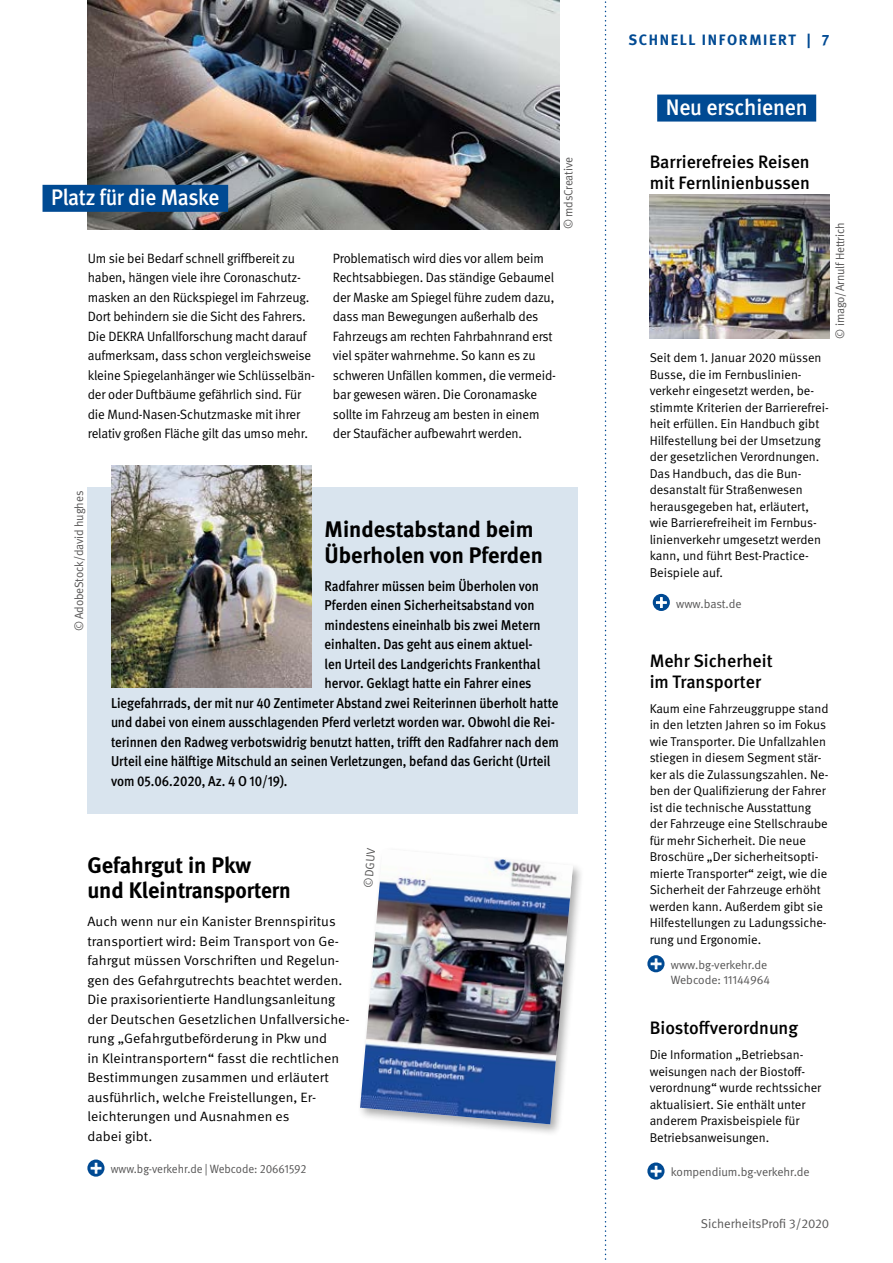
<style>
.page{position:relative;width:893px;height:1263px;background:#fff}
.page>*{position:absolute;margin:0;border:0;box-sizing:border-box;transform-origin:0 0}
.t1{font:700 22.5px/25.5px "DGUV Meta";color:#000}
.t2{font:500 22.5px "DGUV Meta";letter-spacing:-.01em;color:#fff;scale:.95 1}
.t3{font:500 22.5px "DGUV Meta";letter-spacing:-.01em;color:#fff}
.t4{font:500 18px/21px "DGUV Meta";color:#000}
.t5{font:700 15px "DGUV Meta";letter-spacing:.11em;color:#004a93}
.t6{font:500 14.25px "DGUV Meta";letter-spacing:-.005em;color:#000;scale:.92 1}
.t7{font:13.5px/19.5px "DGUV Meta";letter-spacing:-.01em;color:#000}
.t8{font:13.5px/19.5px "DGUV Meta";letter-spacing:-.01em;color:#000;scale:1.05 1}
.t9{font:12.75px/16.5px "DGUV Meta";color:#000}
.t10{font:12.75px "DGUV Meta";color:#585757}
.t11{font:12px/15px "DGUV Meta";letter-spacing:-.01em;color:#585757}
.t12{font:12px "DGUV Meta";letter-spacing:-.01em;color:#585757;scale:.95 1}
</style>
<div class="page">
<svg style="left:87px;top:1159px;width:18px;height:17px"></svg>
<svg style="left:90px;top:1162px;width:12px;height:12px"></svg>
<div style="left:357px;top:846px;width:228px;height:290px;background:#000;opacity:.33"></div>
<img style="left:360px;top:849px;width:213px;height:275px">
<img style="left:88px;top:0;width:472px;height:230px">
<div style="left:43px;top:185px;width:185px;height:27px;background:#004a93"></div>
<div style="left:87px;top:488px;width:491px;height:326px;background:#d9e4ee"></div>
<img style="left:111px;top:465px;width:201px;height:223px">
<svg style="left:605px;top:1px;width:1px;height:1259px"></svg>
<svg style="left:647px;top:1162px;width:17px;height:17px"></svg>
<svg style="left:650px;top:1165px;width:12px;height:12px"></svg>
<div style="left:653px;top:594px;width:17px;height:17px;background:#004a93;border-radius:50%"></div>
<svg style="left:656px;top:597px;width:11px;height:11px"></svg>
<div style="left:657px;top:95px;width:159px;height:27px;background:#004a93"></div>
<svg style="left:647px;top:955px;width:17px;height:17px"></svg>
<svg style="left:650px;top:958px;width:12px;height:11px"></svg>
<img style="left:650px;top:194px;width:179px;height:145px">
<h1 class="t2" style="left:51px;top:185px;width:179px">Platz für die Maske</h1>
<p class="t11" style="left:561px;top:229px;width:74px;rotate:-90deg">© mdsCreative</p>
<p class="t7" style="left:88px;top:248px;width:229px">Um sie bei Bedarf schnell griffbereit zu haben, hängen viele ihre Coronaschutz&shy;masken an den Rückspiegel im Fahrzeug.<br>Dort behindern sie die Sicht des Fahrers.<br>Die DEKRA Unfallforschung macht darauf aufmerksam, dass schon vergleichsweise kleine Spiegelanhänger wie Schlüsselbän&shy;der oder Duftbäume gefährlich sind. Für die Mund-Nasen-Schutzmaske mit ihrer relativ großen Fläche gilt das umso mehr.</p>
<p class="t7" style="left:333px;top:248px;width:225px">Problematisch wird dies vor allem beim Rechtsabbiegen. Das ständige Gebaumel der Maske am Spiegel führe zudem dazu, dass man Bewegungen außerhalb des Fahrzeugs am rechten Fahrbahnrand erst viel später wahrnehme. So kann es zu schweren Unfällen kommen, die vermeid&shy;bar gewesen wären. Die Coronamaske sollte im Fahrzeug am besten in einem der Staufächer aufbewahrt werden.</p>
<p class="t11" style="left:72px;top:631px;width:141px;rotate:-90deg">©AdobeStock/david hughes</p>
<h1 class="t1" style="left:325px;top:517px;width:220px">Mindestabstand beim<br>Überholen von Pferden</h1>
<p class="t6" style="left:325px;top:577px;width:235px">Radfahrer müssen beim Überholen von</p>
<p class="t6" style="left:325px;top:597px;width:230px">Pferden einen Sicherheitsabstand von</p>
<p class="t6" style="left:325px;top:616px;width:236px">mindestens eineinhalb bis zwei Metern</p>
<p class="t6" style="left:325px;top:636px;width:228px">einhalten. Das geht aus einem aktuel-</p>
<p class="t6" style="left:325px;top:655px;width:236px">len Urteil des Landgerichts Frankenthal</p>
<p class="t6" style="left:325px;top:675px;width:226px">hervor. Geklagt hatte ein Fahrer eines</p>
<p class="t6" style="left:111px;top:694px;width:488px">Liegefahrrads, der mit nur 40 Zentimeter Abstand zwei Reiterinnen überholt hatte</p>
<p class="t6" style="left:111px;top:714px;width:484px">und dabei von einem ausschlagenden Pferd verletzt worden war. Obwohl die Rei-</p>
<p class="t6" style="left:111px;top:733px;width:488px">terinnen den Radweg verbotswidrig benutzt hatten, trifft den Radfahrer nach dem</p>
<p class="t6" style="left:111px;top:753px;width:479px">Urteil eine hälftige Mitschuld an seinen Verletzungen, befand das Gericht (Urteil</p>
<p class="t6" style="left:111px;top:772px;width:193px">vom 05.06.2020, Az. 4 O 10/19).</p>
<h1 class="t1" style="left:87px;top:853px;width:205px">Gefahrgut in Pkw und Kleintransportern</h1>
<p class="t8" style="left:87px;top:912px;width:251px">Auch wenn nur ein Kanister Brennspiritus transportiert wird: Beim Transport von Ge&shy;fahrgut müssen Vorschriften und Regelun&shy;gen des Gefahrgutrechts beachtet werden.<br>Die praxisorientierte Handlungsanleitung der Deutschen Gesetzlichen Unfallversiche&shy;rung „Gefahrgutbeförderung in Pkw und<br>in Kleintransportern“ fasst die rechtlichen Bestimmungen zusammen und erläutert ausführlich, welche Freistellungen, Er&shy;leichterungen und Ausnahmen es<br>dabei gibt.</p>
<p class="t12" style="left:111px;top:1162px;width:207px">www.bg-verkehr.de | Webcode: 20661592</p>
<p class="t11" style="left:361px;top:887px;width:41px;rotate:-85deg">©DGUV</p>
<p class="t5" style="left:628px;top:31px;width:202px">SCHNELL INFORMIERT | 7</p>
<h1 class="t3" style="left:666px;top:94px;width:143px">Neu erschienen</h1>
<h2 class="t4" style="left:650px;top:152px;width:162px">Barrierefreies Reisen mit Fernlinienbussen</h2>
<p class="t11" style="left:833px;top:339px;width:118px;rotate:-90deg">© imago/Arnulf Hettrich</p>
<p class="t9" style="left:650px;top:350px;width:181px">Seit dem 1. Januar 2020 müssen<br>Busse, die im Fernbuslinien&shy;verkehr eingesetzt werden, be&shy;stimmte Kriterien der Barrierefrei&shy;heit erfüllen. Ein Handbuch gibt<br>Hilfestellung bei der Umsetzung der gesetzlichen Verordnungen.<br>Das Handbuch, das die Bun&shy;desanstalt für Straßenwesen herausgegeben hat, erläutert, wie Barrierefreiheit im Fernbus&shy;linienverkehr umgesetzt werden kann, und führt Best-Practice-<br>Beispiele auf.</p>
<p class="t11" style="left:676px;top:596px;width:67px">www.bast.de</p>
<h2 class="t4" style="left:650px;top:651px;width:125px">Mehr Sicherheit im Transporter</h2>
<p class="t9" style="left:650px;top:700px;width:181px">Kaum eine Fahrzeuggruppe stand in den letzten Jahren so im Fokus wie Transporter. Die Unfallzahlen stiegen in diesem Segment stär&shy;ker als die Zulassungszahlen. Ne&shy;ben der Qualifizierung der Fahrer ist die technische Ausstattung der Fahrzeuge eine Stellschraube für mehr Sicherheit. Die neue<br>Broschüre „Der sicherheitsopti&shy;mierte Transporter“ zeigt, wie die<br>Sicherheit der Fahrzeuge erhöht werden kann. Außerdem gibt sie<br>Hilfestellungen zu Ladungssiche&shy;rung und Ergonomie.</p>
<p class="t11" style="left:671px;top:958px;width:101px">www.bg-verkehr.de<br>Webcode: 11144964</p>
<h2 class="t4" style="left:650px;top:1018px;width:150px">Biostoffverordnung</h2>
<p class="t9" style="left:650px;top:1047px;width:173px">Die Information „Betriebsan&shy;weisungen nach der Biostoff&shy;verordnung“ wurde rechtssicher aktualisiert. Sie enthält unter anderem Praxisbeispiele für<br>Betriebsanweisungen.</p>
<p class="t11" style="left:671px;top:1165px;width:140px">kompendium.bg-verkehr.de</p>
<p class="t10" style="left:701px;top:1216px;width:130px">SicherheitsProfi 3/2020</p>
</div>
